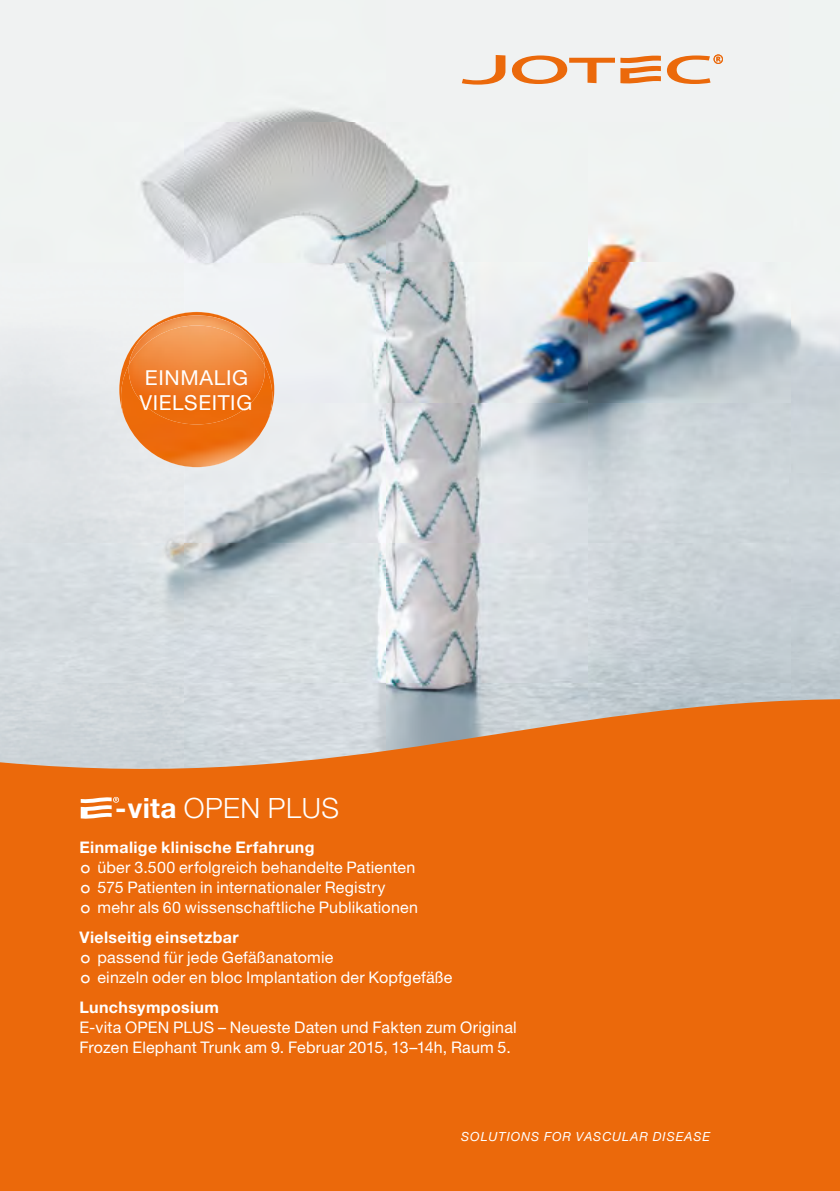
<style>
.page{position:relative;width:840px;height:1191px;background:#fff}
.page>*{position:absolute;margin:0;border:0;box-sizing:border-box;transform-origin:0 0}
.t1{font:300 28px "Helvetica Neue LT Pro";letter-spacing:.02em;color:#fff}
.t2{font:20.6px/25px "Helvetica Neue LT Pro";letter-spacing:.03em;color:#fff}
.t3{font:16px/20px "Helvetica Neue LT Pro";letter-spacing:.015em;color:#fff}
.t4{font:700 16px "Helvetica Neue LT Pro";letter-spacing:.02em;color:#fff}
.t5{font:italic 12.6px "Helvetica Neue LT Pro";letter-spacing:.07em;color:#fff}
.s1{font-weight:700}
.s2{font-size:30px}
</style>
<div class="page">
<img style="left:0;top:0;width:839px;height:699px">
<svg style="left:0;top:699px;width:839px;height:492px;background:#e8711c"></svg>
<svg style="left:81px;top:796px;width:38px;height:23px"></svg>
<img style="left:119px;top:421px;width:155px;height:24px">
<img style="left:119px;top:312px;width:155px;height:109px">
<img style="left:143px;top:439px;width:113px;height:28px">
<img style="left:143px;top:441px;width:111px;height:26px">
<img style="left:219px;top:456px;width:18px;height:8px">
<svg style="left:121px;top:383px;width:1px;height:21px"></svg>
<img style="left:129px;top:315px;width:135px;height:10px">
<img style="left:129px;top:325px;width:136px;height:99px">
<svg style="left:511px;top:55px;width:103px;height:29px"></svg>
<svg style="left:620px;top:55px;width:40px;height:30px"></svg>
<svg style="left:461px;top:55px;width:44px;height:30px"></svg>
<svg style="left:666px;top:54px;width:56px;height:30px"></svg>
<p class="t2" style="left:139px;top:364px;width:114px">EINMALIG<br>VIELSEITIG</p>
<h1 class="t1" style="left:115px;top:790px;width:225px"><span class="s1">-vita</span> OPEN PLUS</h1>
<p class="t3" style="left:79px;top:837px;width:340px"><span class="s1">Einmalige klinische Erfahrung<br></span><span class="s2">°</span> über 3.500 erfolgreich behandelte Patienten <span class="s2">°</span> 575 Patienten in internationaler Registry<br><span class="s2">°</span> mehr als 60 wissenschaftliche Publikationen</p>
<p class="t3" style="left:79px;top:927px;width:374px"><span class="s1">Vielseitig einsetzbar<br></span><span class="s2">°</span> passend für jede Gefäßanatomie<br><span class="s2">°</span> einzeln oder en bloc Implantation der Kopfgefäße</p>
<p class="t4" style="left:79px;top:997px;width:141px">Lunchsymposium</p>
<p class="t3" style="left:79px;top:1017px;width:438px">E-vita OPEN PLUS – Neueste Daten und Fakten zum Original<br>Frozen Elephant Trunk am 9. Februar 2015, 13–14h, Raum 5.</p>
<p class="t5" style="left:461px;top:1129px;width:250px">SOLUTIONS FOR VASCULAR DISEASE</p>
</div>
